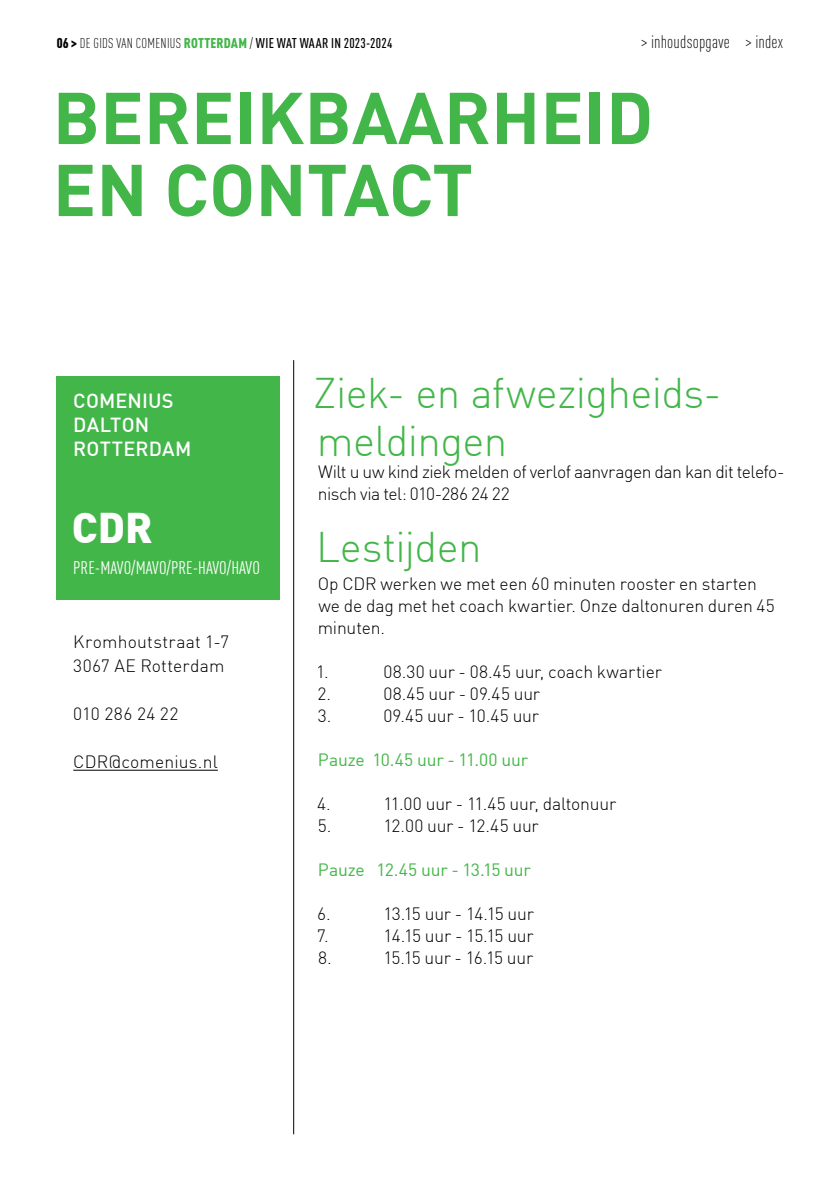
<style>
.page{position:relative;width:840px;height:1191px;background:#fff}
.page>*{position:absolute;margin:0;border:0;box-sizing:border-box;transform-origin:0 0}
.t1{font:700 72px/72px "DIN";color:#43b649}
.t2{font:300 42px/48px "DIN";letter-spacing:-.015em;color:#43b649}
.t3{font:900 42px "DIN";color:#fff}
.t4{font:500 20px/24px "DIN";letter-spacing:.01em;color:#fff}
.t5{font:18px "DIN Cond";color:#fff}
.t6{font:300 18px "DIN Cond";letter-spacing:.01em;color:#000}
.t7{font:300 17.6px/22px "DIN";letter-spacing:-.01em;color:#000}
.t8{font:300 17.6px/22px "DIN";letter-spacing:-.03em;color:#000}
.t9{font:17.6px "DIN";letter-spacing:-.01em;color:#43b649}
.t10{font:300 17.6px/24px "DIN";letter-spacing:.015em;color:#000}
.t11{font:300 17.6px "DIN";letter-spacing:-.035em;color:#000}
.t12{font:300 17.6px "DIN";letter-spacing:.01em;color:#000}
.t13{font:300 17.6px "DIN";letter-spacing:.025em;color:#000}
.t14{font:500 14px "DIN Cond";letter-spacing:.02em;color:#000}
.s1{font-weight:900}
.s2{font-weight:300}
.s3{font-weight:900;color:#43b649}
</style>
<div class="page">
<hr style="left:293px;top:360px;width:1px;height:774px;background:#000">
<hr style="left:73px;top:769px;width:145px;height:1px;background:#000">
<div style="left:57px;top:376px;width:223px;height:223px;background:#43b649"></div>
<p class="t14" style="left:57px;top:35px;width:337px"><span class="s1">06 &gt;</span> <span class="s2">DE GIDS VAN COMENIUS</span> <span class="s3">ROTTERDAM</span> <span class="s2">/</span> WIE WAT WAAR IN 2023-2024</p>
<p class="t6" style="left:640px;top:31px;width:143px">&gt; inhoudsopgave &gt; index</p>
<h1 class="t1" style="left:53px;top:79px;width:602px">BEREIKBAARHEID<br>EN CONTACT</h1>
<p class="t4" style="left:73px;top:388px;width:120px">COMENIUS<br>DALTON<br>ROTTERDAM</p>
<h2 class="t3" style="left:72px;top:500px;width:82px">CDR</h2>
<p class="t5" style="left:73px;top:557px;width:188px">PRE-MAVO/MAVO/PRE-HAVO/HAVO</p>
<p class="t10" style="left:73px;top:629px;width:157px">Kromhoutstraat 1-7<br>3067 AE Rotterdam</p>
<p class="t13" style="left:73px;top:703px;width:107px">010 286 24 22</p>
<p class="t12" style="left:73px;top:751px;width:146px">CDR@comenius.nl</p>
<h2 class="t2" style="left:313px;top:368px;width:409px">Ziek- en afwezigheids&shy;meldingen</h2>
<p class="t8" style="left:317px;top:460px;width:468px">Wilt u uw kind ziek melden of verlof aanvragen dan kan dit telefo&shy;nisch via tel: 010-286 24 22</p>
<h2 class="t2" style="left:316px;top:522px;width:167px">Lestijden</h2>
<p class="t7" style="left:317px;top:572px;width:458px">Op CDR werken we met een 60 minuten rooster en starten we de dag met het coach kwartier. Onze daltonuren duren 45 minuten.</p>
<p class="t7" style="left:316px;top:660px;width:14px">1.</p>
<p class="t7" style="left:383px;top:660px;width:280px">08.30 uur - 08.45 uur, coach kwartier</p>
<p class="t7" style="left:317px;top:682px;width:15px">2.</p>
<p class="t7" style="left:383px;top:682px;width:158px">08.45 uur - 09.45 uur</p>
<p class="t7" style="left:318px;top:704px;width:15px">3.</p>
<p class="t7" style="left:383px;top:704px;width:157px">09.45 uur - 10.45 uur</p>
<p class="t9" style="left:318px;top:749px;width:211px">Pauze 10.45 uur - 11.00 uur</p>
<p class="t7" style="left:317px;top:792px;width:15px">4.</p>
<p class="t7" style="left:383px;top:792px;width:234px">11.00 uur - 11.45 uur, daltonuur</p>
<p class="t7" style="left:318px;top:814px;width:15px">5.</p>
<p class="t7" style="left:383px;top:814px;width:157px">12.00 uur - 12.45 uur</p>
<p class="t9" style="left:318px;top:859px;width:214px">Pauze 12.45 uur - 13.15 uur</p>
<p class="t7" style="left:317px;top:902px;width:15px">6.</p>
<p class="t7" style="left:383px;top:902px;width:152px">13.15 uur - 14.15 uur</p>
<p class="t7" style="left:316px;top:924px;width:14px">7.</p>
<p class="t7" style="left:383px;top:924px;width:152px">14.15 uur - 15.15 uur</p>
<p class="t7" style="left:318px;top:946px;width:15px">8.</p>
<p class="t11" style="left:383px;top:947px;width:151px">15.15 uur - 16.15 uur</p>
</div>
